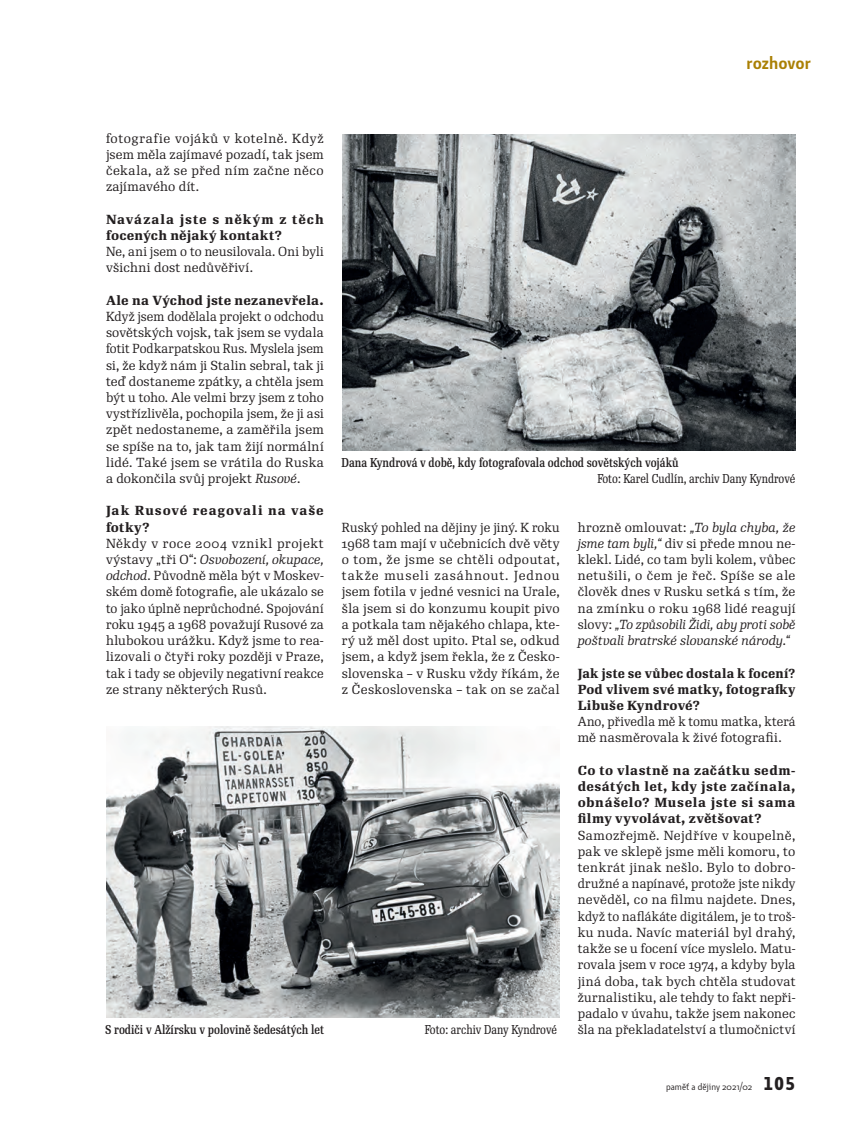
<style>
.page{position:relative;width:859px;height:1148px;background:#fff}
.page>*{position:absolute;margin:0;border:0;box-sizing:border-box;transform-origin:0 0}
.t1{font:600 18px "Botanika Std";color:#aa8004}
.t2{font:12.75px/16.2px "Re Public Std";letter-spacing:.02em;color:#231f20;text-align:justify}
.t3{font:12.75px/16.2px "Re Public Std";letter-spacing:.02em;color:#231f20;text-align:justify;scale:.96 1}
.t4{font:500 12.75px/16.2px "Re Public Std";letter-spacing:.03em;color:#231f20}
.t5{font:500 12.75px/16.2px "Re Public Std";letter-spacing:.03em;color:#231f20;text-align:justify;scale:.95 1}
.t6{font:12.75px/16.2px "Re Public Std";letter-spacing:.02em;color:#231f20;scale:.95 1}
.t7{font:500 12.75px/16.2px "Re Public Std";letter-spacing:.065em;color:#231f20}
.t8{font:500 12.75px "Re Public Std";letter-spacing:.01em;color:#231f20}
.t9{font:500 12.45px "Re Public Std Cond";color:#231f20}
.t10{font:12.45px "Re Public Std Cond";color:#231f20}
.t11{font:9.75px "Botanika Std";color:#231f20}
.s1{font-style:italic}
.s2{font-family:"Botanika Mono";font-weight:700;font-size:18px}
</style>
<div class="page">
<img style="left:342px;top:134px;width:453px;height:316px">
<img style="left:106px;top:726px;width:453px;height:291px">
<h1 class="t1" style="left:746px;top:50px;width:66px">rozhovor</h1>
<p class="t2" style="left:106px;top:130px;width:219px">fotografie vojáků v kotelně. Když jsem měla zajímavé pozadí, tak jsem čekala, až se před ním začne něco zajímavého dít.</p>
<p class="t4" style="left:106px;top:211px;width:219px">Navázala jste s někým z těch focených nějaký kontakt?</p>
<p class="t3" style="left:106px;top:243px;width:228px">Ne, ani jsem o to neusilovala. Oni byli všichni dost nedůvěřiví.</p>
<p class="t8" style="left:106px;top:291px;width:219px">Ale na Východ jste nezanevřela.</p>
<p class="t3" style="left:106px;top:308px;width:228px">Když jsem dodělala projekt o odchodu sovětských vojsk, tak jsem se vydala fotit Podkarpatskou Rus. Myslela jsem si, že když nám ji Stalin sebral, tak ji teď dostaneme zpátky, a chtěla jsem být u toho. Ale velmi brzy jsem z toho vystřízlivěla, pochopila jsem, že ji asi zpět nedostaneme, a zaměřila jsem se spíše na to, jak tam žijí normální lidé. Také jsem se vrátila do Ruska a dokončila svůj projekt <span class="s1">Rusové</span>.</p>
<p class="t7" style="left:106px;top:502px;width:219px">Jak Rusové reagovali na vaše fotky?</p>
<p class="t2" style="left:106px;top:535px;width:219px">Někdy v roce 2004 vznikl projekt výstavy „tři O“: <span class="s1">Osvobození, okupace, odchod</span>. Původně měla být v Moskev&shy;ském domě fotografie, ale ukázalo se to jako úplně neprůchodné. Spojování roku 1945 a 1968 považují Rusové za hlubokou urážku. Když jsme to rea&shy;lizovali o čtyři roky později v Praze, tak i tady se objevily negativní reakce ze strany některých Rusů.</p>
<p class="t9" style="left:341px;top:454px;width:338px">Dana Kyndrová v době, kdy fotografovala odchod sovětských vojáků</p>
<p class="t10" style="left:597px;top:470px;width:200px">Foto: Karel Cudlín, archiv Dany Kyndrové</p>
<p class="t3" style="left:342px;top:519px;width:228px">Ruský pohled na dějiny je jiný. K roku 1968 tam mají v učebnicích dvě věty o tom, že jsme se chtěli odpoutat, takže museli zasáhnout. Jednou jsem fotila v jedné vesnici na Urale, šla jsem si do konzumu koupit pivo a potkala tam nějakého chlapa, kte&shy;rý už měl dost upito. Ptal se, odkud jsem, a když jsem řekla, že z Česko&shy;slovenska – v Rusku vždy říkám, že z Československa – tak on se začal</p>
<p class="t2" style="left:577px;top:519px;width:219px">hrozně omlouvat: <span class="s1">„To byla chyba, že jsme tam byli,“</span> div si přede mnou ne&shy;klekl. Lidé, co tam byli kolem, vůbec netušili, o čem je řeč. Spíše se ale člověk dnes v Rusku setká s tím, že na zmínku o roku 1968 lidé reagují slovy: <span class="s1">„To způsobili Židi, aby proti sobě poštvali bratrské slovanské národy.“</span></p>
<p class="t5" style="left:577px;top:664px;width:231px">Jak jste se vůbec dostala k focení?<br>Pod vlivem své matky, fotografky Libuše Kyndrové?</p>
<p class="t6" style="left:577px;top:713px;width:231px">Ano, přivedla mě k tomu matka, která mě nasměrovala k živé fotografii.</p>
<p class="t4" style="left:577px;top:762px;width:219px;text-align:justify">Co to vlastně na začátku sedm&shy;desátých let, kdy jste začínala, obnášelo? Musela jste si sama filmy vyvolávat, zvětšovat?</p>
<p class="t2" style="left:577px;top:827px;width:219px">Samozřejmě. Nejdříve v koupelně, pak ve sklepě jsme měli komoru, to tenkrát jinak nešlo. Bylo to dobro&shy;družné a napínavé, protože jste nikdy nevěděl, co na filmu najdete. Dnes, když to naflákáte digitálem, je to troš&shy;ku nuda. Navíc materiál byl drahý, takže se u focení více myslelo. Matu&shy;rovala jsem v roce 1974, a kdyby byla jiná doba, tak bych chtěla studovat žurnalistiku, ale tehdy to fakt nepři&shy;padalo v úvahu, takže jsem nakonec šla na překladatelství a tlumočnictví</p>
<p class="t9" style="left:105px;top:1021px;width:220px">S rodiči v Alžírsku v polovině šedesátých let</p>
<p class="t10" style="left:424px;top:1021px;width:134px">Foto: archiv Dany Kyndrové</p>
<p class="t11" style="left:665px;top:1079px;width:131px">paměť a dějiny 2021/02 <span class="s2">105</span></p>
</div>
